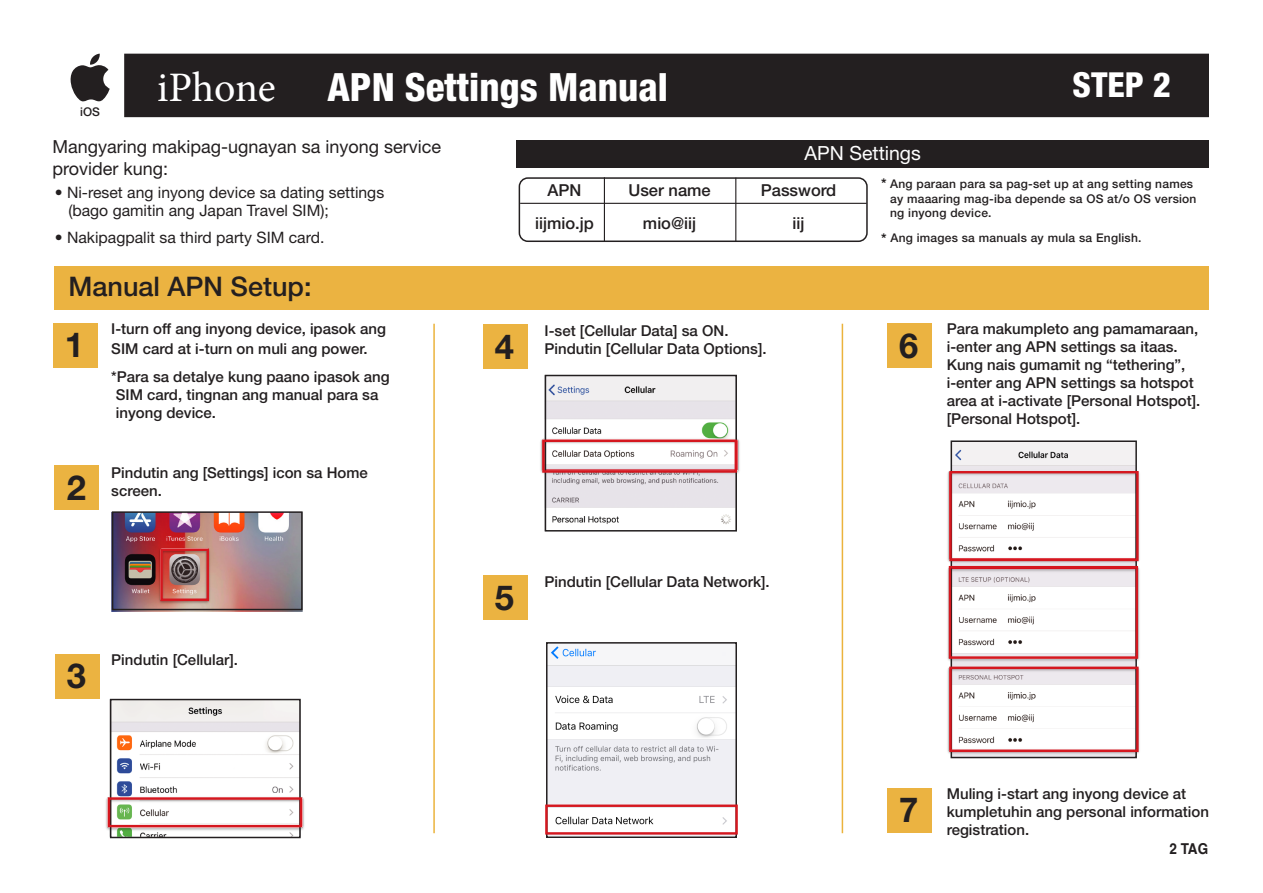
<style>
.page{position:relative;width:1263px;height:893px;background:#fff}
.page>*{position:absolute;margin:0;border:0;box-sizing:border-box;transform-origin:0 0}
.t1{font:800 condensed 39px "Helvetica Neue LT Std";color:#fff}
.t2{font:700 34.5px "Helvetica Neue LT Std";color:#231f20}
.t3{font:800 condensed 34.5px "Helvetica Neue LT Std";color:#fff}
.t4{font:500 27px "Helvetica Neue LT Std";color:#231f20}
.t5{font:19.5px "Helvetica Neue LT Std";color:#fff}
.t6{font:18px/21.6px "Helvetica Neue LT Std";color:#231f20}
.t7{font:500 16.5px "Helvetica Neue LT Std";color:#231f20}
.t8{font:15.75px "Helvetica Neue LT Std";color:#231f20}
.t9{font:500 15px/18px "Helvetica Neue LT Std";color:#231f20}
.t10{font:700 15px "Helvetica";color:#231f20;scale:.9 1}
.t11{font:500 12px/14.2px "Helvetica Neue LT Std";letter-spacing:.02em;color:#231f20;text-align:right}
.s1{font-family:"Minion Pro";font-weight:400;font-stretch:normal;font-size:42px}
.s2{font-weight:700;font-size:13.5px}
</style>
<div class="page">
<img style="left:549px;top:646px;width:185px;height:179px">
<img style="left:947px;top:443px;width:193px;height:312px">
<div style="left:125px;top:54px;width:1083px;height:62px;background:#231f20"></div>
<div style="left:124px;top:54px;width:1085px;height:63px;border:2px solid #231f20"></div>
<hr style="left:433px;top:324px;width:2px;height:509px;background:#ebb33c">
<hr style="left:842px;top:324px;width:1px;height:509px;background:#ebb33c">
<div style="left:54px;top:266px;width:1155px;height:44px;background:#ebb341"></div>
<div style="left:54px;top:323px;width:44px;height:44px;background:#ebb341"></div>
<div style="left:483px;top:325px;width:44px;height:44px;background:#ebb341"></div>
<div style="left:483px;top:576px;width:44px;height:44px;background:#ebb341"></div>
<div style="left:887px;top:324px;width:45px;height:44px;background:#ebb341"></div>
<div style="left:54px;top:466px;width:45px;height:44px;background:#ebb341"></div>
<div style="left:55px;top:654px;width:44px;height:44px;background:#ebb341"></div>
<svg style="left:70px;top:54px;width:40px;height:47px"></svg>
<div style="left:517px;top:140px;width:692px;height:28px;background:#231f20"></div>
<img style="left:111px;top:513px;width:192px;height:99px">
<div style="left:112px;top:511px;width:191px;height:99px;border:2px solid #231f20"></div>
<img style="left:540px;top:375px;width:200px;height:156px">
<img style="left:106px;top:699px;width:198px;height:137px">
<div style="left:110px;top:699px;width:191px;height:139px;border:2px solid #231f20"></div>
<div style="left:108px;top:797px;width:194px;height:30px;border:2px solid #d5171f"></div>
<div style="left:160px;top:549px;width:49px;height:52px;border:2px solid #d5171f"></div>
<div style="left:545px;top:375px;width:192px;height:157px;border:2px solid #231f20"></div>
<div style="left:542px;top:440px;width:195px;height:33px;border:2px solid #d5171f"></div>
<div style="left:950px;top:440px;width:187px;height:318px;border:2px solid #231f20"></div>
<div style="left:949px;top:471px;width:189px;height:90px;border:2px solid #d5171f"></div>
<div style="left:949px;top:566px;width:189px;height:93px;border:2px solid #d5171f"></div>
<div style="left:949px;top:667px;width:189px;height:85px;border:2px solid #d5171f"></div>
<div style="left:546px;top:642px;width:191px;height:196px;border:2px solid #231f20"></div>
<div style="left:545px;top:804px;width:193px;height:31px;border:2px solid #d5171f"></div>
<div style="left:887px;top:788px;width:45px;height:44px;background:#ebb341"></div>
<hr style="left:520px;top:203px;width:347px;height:1px;background:#231f20">
<hr style="left:735px;top:178px;width:1px;height:63px;background:#231f20">
<hr style="left:604px;top:177px;width:1px;height:64px;background:#231f20">
<div style="left:519px;top:177px;width:349px;height:65px;border:2px solid #231f20;border-radius:9px"></div>
<p class="t1" style="left:157px;top:63px;width:512px"><span class="s1">iPhone</span> APN Settings Manual</p>
<p class="t6" style="left:52px;top:136px;width:390px">Mangyaring makipag-ugnayan sa inyong service provider kung:</p>
<p class="t3" style="left:1072px;top:63px;width:100px">STEP 2</p>
<p class="t11" style="left:80px;top:104px;width:21px">iOS</p>
<p class="t5" style="left:805px;top:142px;width:118px">APN Settings</p>
<p class="t11" style="left:881px;top:177px;width:317px"><span class="s2">*</span> Ang paraan para sa pag-set up at ang setting names ay maaaring mag-iba depende sa OS at/o OS version</p>
<p class="t11" style="left:890px;top:205px;width:103px">ng inyong device.</p>
<p class="t11" style="left:881px;top:230px;width:262px"><span class="s2">*</span> Ang images sa manuals ay mula sa English.</p>
<p class="t7" style="left:548px;top:181px;width:35px">APN</p>
<p class="t7" style="left:628px;top:181px;width:84px">User name</p>
<p class="t7" style="left:761px;top:181px;width:77px">Password</p>
<p class="t7" style="left:535px;top:214px;width:60px">iijmio.jp</p>
<p class="t7" style="left:643px;top:214px;width:55px">mio@iij</p>
<p class="t7" style="left:793px;top:214px;width:13px">iij</p>
<p class="t8" style="left:55px;top:183px;width:331px">• Ni-reset ang inyong device sa dating settings</p>
<p class="t8" style="left:68px;top:201px;width:262px">(bago gamitin ang Japan Travel SIM);</p>
<p class="t8" style="left:55px;top:228px;width:271px">• Nakipagpalit sa third party SIM card.</p>
<p class="t4" style="left:69px;top:271px;width:245px">Manual APN Setup:</p>
<p class="t9" style="left:111px;top:319px;width:276px;line-height:19.5px">I-turn off ang inyong device, ipasok ang<br>SIM card at i-turn on muli ang power.</p>
<p class="t9" style="left:111px;top:368px;width:280px">*Para sa detalye kung paano ipasok ang</p>
<p class="t9" style="left:116px;top:386px;width:264px">SIM card, tingnan ang manual para sa</p>
<p class="t9" style="left:116px;top:404px;width:102px">inyong device.</p>
<p class="t2" style="left:65px;top:324px;width:21px">1</p>
<p class="t2" style="left:495px;top:325px;width:21px">4</p>
<p class="t2" style="left:67px;top:466px;width:21px">2</p>
<p class="t9" style="left:111px;top:464px;width:258px">Pindutin ang [Settings] icon sa Home screen.</p>
<p class="t2" style="left:67px;top:654px;width:21px">3</p>
<p class="t9" style="left:111px;top:650px;width:128px">Pindutin [Cellular].</p>
<p class="t2" style="left:495px;top:576px;width:21px">5</p>
<p class="t9" style="left:545px;top:321px;width:185px">I-set [Cellular Data] sa ON.</p>
<p class="t9" style="left:545px;top:339px;width:223px">Pindutin [Cellular Data Options].</p>
<p class="t9" style="left:545px;top:572px;width:227px">Pindutin [Cellular Data Network].</p>
<p class="t2" style="left:899px;top:324px;width:21px">6</p>
<p class="t9" style="left:947px;top:320px;width:253px">Para makumpleto ang pamamaraan, i-enter ang APN settings sa itaas.</p>
<p class="t9" style="left:947px;top:356px;width:255px">Kung nais gumamit ng “tethering”, i-enter ang APN settings sa hotspot area at i-activate [Personal Hotspot]. [Personal Hotspot].</p>
<p class="t2" style="left:899px;top:789px;width:21px">7</p>
<p class="t9" style="left:947px;top:784px;width:264px">Muling i-start ang inyong device at kumpletuhin ang personal information registration.</p>
<p class="t10" style="left:1169px;top:840px;width:45px">2 TAG</p>
</div>
